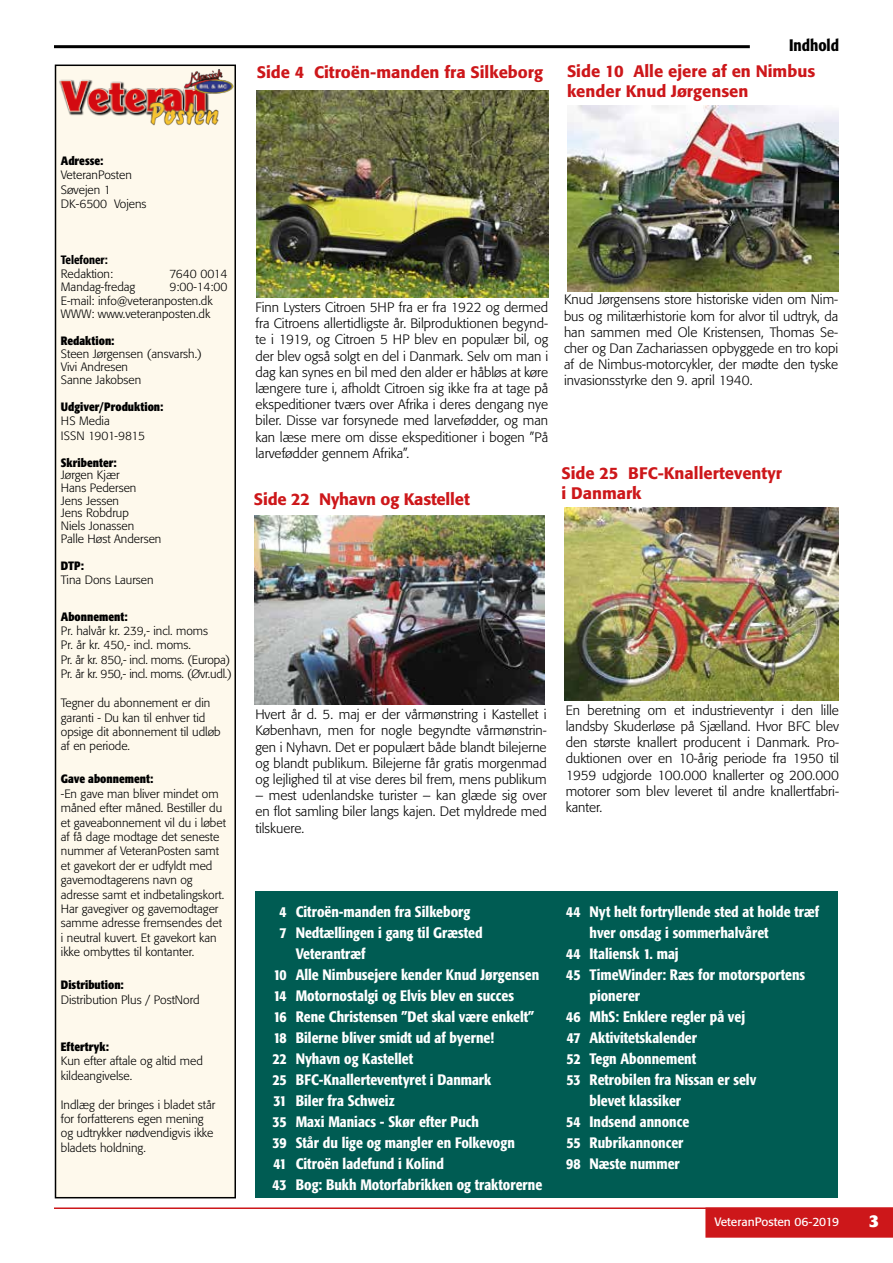
<style>
.page{position:relative;width:893px;height:1263px;background:#fff}
.page>*{position:absolute;margin:0;border:0;box-sizing:border-box;transform-origin:0 0}
.t1{font:18px "Clearface Gothic Extra Bold DTC";color:#fff}
.t2{font:500 16.5px/19.8px "Formata";color:#cd171a}
.t3{font:500 condensed 16.5px "Formata";color:#000}
.t4{font:500 condensed 15px "Formata";color:#fff}
.t5{font:300 13.5px/16.2px "Formata";color:#000;text-align:justify}
.t6{font:300 12px/14.4px "Formata";color:#000}
.t7{font:300 12px/14.4px "Formata";letter-spacing:-.02em;color:#000}
.t8{font:700 condensed 12px "Formata";color:#000}
.t9{font:12px "Formata";color:#fff}
.t10{font:500 condensed 12px "Formata";color:#000}
</style>
<div class="page">
<div style="left:705px;top:1209px;width:188px;height:29px;background:#cd171a"></div>
<hr style="left:54px;top:1207px;width:839px;height:2px;background:#cd171a">
<hr style="left:54px;top:45px;width:696px;height:3px;background:#000">
<div style="left:56px;top:65px;width:179px;height:1133px;background:#fef9ec"></div>
<div style="left:55px;top:65px;width:181px;height:1133px;border:2px solid #000"></div>
<img style="left:57px;top:70px;width:177px;height:56px">
<div style="left:255px;top:891px;width:583px;height:307px;background:#005c53"></div>
<img style="left:257px;top:90px;width:291px;height:208px">
<img style="left:567px;top:106px;width:271px;height:185px">
<img style="left:254px;top:516px;width:290px;height:189px">
<img style="left:564px;top:508px;width:275px;height:192px">
<p class="t8" style="left:61px;top:153px;width:44px">Adresse:</p>
<p class="t6" style="left:61px;top:168px;width:87px">VeteranPosten<br>Søvejen 1<br>DK-6500 Vojens</p>
<p class="t10" style="left:61px;top:253px;width:49px">Telefoner:</p>
<p class="t6" style="left:61px;top:267px;width:54px">Redaktion:</p>
<p class="t7" style="left:169px;top:267px;width:59px">7640 0014</p>
<p class="t6" style="left:61px;top:280px;width:76px">Mandag-fredag</p>
<p class="t6" style="left:61px;top:281px;width:168px;line-height:13.5px;text-indent:109px">9:00-14:00<br>E-mail: info@veteranposten.dk<br>WWW: www.veteranposten.dk</p>
<p class="t8" style="left:61px;top:334px;width:55px">Redaktion:</p>
<p class="t6" style="left:61px;top:348px;width:143px;line-height:12.8px">Steen Jørgensen (ansvarsh.)<br>Vivi Andresen<br>Sanne Jakobsen</p>
<p class="t8" style="left:61px;top:399px;width:104px">Udgiver/Produktion:</p>
<p class="t6" style="left:61px;top:414px;width:86px">HS Media<br>ISSN 1901-9815</p>
<p class="t8" style="left:61px;top:455px;width:58px">Skribenter:</p>
<p class="t6" style="left:61px;top:469px;width:102px;line-height:12.8px">Jørgen Kjær<br>Hans Pedersen<br>Jens Jessen<br>Jens Robdrup<br>Niels Jonassen<br>Palle Høst Andersen</p>
<p class="t8" style="left:61px;top:558px;width:25px">DTP:</p>
<p class="t6" style="left:61px;top:573px;width:94px">Tina Dons Laursen</p>
<p class="t8" style="left:61px;top:609px;width:68px">Abonnement:</p>
<p class="t7" style="left:61px;top:624px;width:173px">Pr. halvår kr. 239,- incl. moms<br>Pr. år kr. 450,- incl. moms.<br>Pr. år kr. 850,- incl. moms. (Europa)<br>Pr. år kr. 950,- incl. moms. (Øvr.udl.)</p>
<p class="t6" style="left:61px;top:696px;width:161px">Tegner du abonnement er din garanti - Du kan til enhver tid opsige dit abonnement til udløb af en periode.</p>
<p class="t8" style="left:61px;top:772px;width:94px">Gave abonnement:</p>
<p class="t6" style="left:61px;top:786px;width:167px">-En gave man bliver mindet om måned efter måned. Bestiller du et gaveabonnement vil du i løbet af få dage modtage det seneste nummer af VeteranPosten samt et gavekort der er udfyldt med gavemodtagerens navn og adresse samt et indbetalingskort.<br>Har gavegiver og gavemodtager samme adresse fremsendes det i neutral kuvert. Et gavekort kan ikke ombyttes til kontanter.</p>
<p class="t8" style="left:61px;top:977px;width:65px">Distribution:</p>
<p class="t6" style="left:61px;top:992px;width:140px">Distribution Plus / PostNord</p>
<p class="t8" style="left:61px;top:1039px;width:50px">Eftertryk:</p>
<p class="t6" style="left:61px;top:1054px;width:144px">Kun efter aftale og altid med kildeangivelse.</p>
<p class="t6" style="left:61px;top:1097px;width:156px">Indlæg der bringes i bladet står for forfatterens egen mening og udtrykker nødvendigvis ikke bladets holdning.</p>
<p class="t2" style="left:257px;top:62px;width:288px">Side 4 Citroën-manden fra Silkeborg</p>
<p class="t3" style="left:789px;top:35px;width:51px">Indhold</p>
<p class="t2" style="left:567px;top:61px;width:250px">Side 10 Alle ejere af en Nimbus kender Knud Jørgensen</p>
<p class="t5" style="left:255px;top:299px;width:294px">Finn Lysters Citroen 5HP fra er fra 1922 og dermed fra Citroens allertidligste år. Bilproduktionen begynd&shy;te i 1919, og Citroen 5 HP blev en populær bil, og der blev også solgt en del i Danmark. Selv om man i dag kan synes en bil med den alder er håbløs at køre længere ture i, afholdt Citroen sig ikke fra at tage på ekspeditioner tværs over Afrika i deres dengang nye biler. Disse var forsynede med larvefødder, og man kan læse mere om disse ekspeditioner i bogen ”På larvefødder gennem Afrika”.</p>
<p class="t2" style="left:254px;top:490px;width:217px">Side 22 Nyhavn og Kastellet</p>
<p class="t5" style="left:564px;top:292px;width:276px">Knud Jørgensens store historiske viden om Nim&shy;bus og militærhistorie kom for alvor til udtryk, da han sammen med Ole Kristensen, Thomas Se&shy;cher og Dan Zachariassen opbyggede en tro kopi af de Nimbus-motorcykler, der mødte den tyske invasionsstyrke den 9. april 1940.</p>
<p class="t2" style="left:561px;top:463px;width:222px">Side 25 BFC-Knallerteventyr i Danmark</p>
<p class="t5" style="left:255px;top:706px;width:293px">Hvert år d. 5. maj er der vårmønstring i Kastellet i København, men for nogle begyndte vårmønstrin&shy;gen i Nyhavn. Det er populært både blandt bilejerne og blandt publikum. Bilejerne får gratis morgenmad og lejlighed til at vise deres bil frem, mens publikum</p>
<p class="t5" style="left:255px;top:787px;width:293px">– mest udenlandske turister – kan glæde sig over en flot samling biler langs kajen. Det myldrede med tilskuere.</p>
<p class="t5" style="left:566px;top:702px;width:275px">En beretning om et industrieventyr i den lille landsby Skuderløse på Sjælland. Hvor BFC blev den største knallert producent i Danmark. Pro&shy;duktionen over en 10-årig periode fra 1950 til 1959 udgjorde 100.000 knallerter og 200.000 motorer som blev leveret til andre knallertfabri&shy;kanter.</p>
<p class="t4" style="left:280px;top:902px;width:192px">4 Citroën-manden fra Silkeborg</p>
<p class="t4" style="left:280px;top:923px;width:205px">7 Nedtællingen i gang til Græsted</p>
<p class="t4" style="left:296px;top:944px;width:71px">Veterantræf</p>
<p class="t4" style="left:273px;top:965px;width:267px">10 Alle Nimbusejere kender Knud Jørgensen</p>
<p class="t4" style="left:273px;top:986px;width:242px">14 Motornostalgi og Elvis blev en succes</p>
<p class="t4" style="left:273px;top:1007px;width:263px">16 Rene Christensen ”Det skal være enkelt”</p>
<p class="t4" style="left:273px;top:1028px;width:222px">18 Bilerne bliver smidt ud af byerne!</p>
<p class="t4" style="left:272px;top:1049px;width:142px">22 Nyhavn og Kastellet</p>
<p class="t4" style="left:272px;top:1070px;width:220px">25 BFC-Knallerteventyret i Danmark</p>
<p class="t4" style="left:274px;top:1091px;width:123px">31 Biler fra Schweiz</p>
<p class="t4" style="left:272px;top:1112px;width:208px">35 Maxi Maniacs - Skør efter Puch</p>
<p class="t4" style="left:272px;top:1133px;width:244px">39 Står du lige og mangler en Folkevogn</p>
<p class="t4" style="left:273px;top:1154px;width:172px">41 Citroën ladefund i Kolind</p>
<p class="t4" style="left:272px;top:1175px;width:271px">43 Bog: Bukh Motorfabrikken og traktorerne</p>
<p class="t4" style="left:566px;top:902px;width:254px">44 Nyt helt fortryllende sted at holde træf</p>
<p class="t4" style="left:590px;top:923px;width:181px">hver onsdag i sommerhalvåret</p>
<p class="t4" style="left:566px;top:944px;width:114px">44 Italiensk 1. maj</p>
<p class="t4" style="left:566px;top:965px;width:240px">45 TimeWinder: Ræs for motorsportens</p>
<p class="t4" style="left:590px;top:986px;width:52px">pionerer</p>
<p class="t4" style="left:566px;top:1007px;width:180px">46 MhS: Enklere regler på vej</p>
<p class="t4" style="left:567px;top:1028px;width:132px">47 Aktivitetskalender</p>
<p class="t4" style="left:566px;top:1049px;width:131px">52 Tegn Abonnement</p>
<p class="t4" style="left:566px;top:1070px;width:191px">53 Retrobilen fra Nissan er selv</p>
<p class="t4" style="left:590px;top:1091px;width:93px">blevet klassiker</p>
<p class="t4" style="left:566px;top:1112px;width:125px">54 Indsend annonce</p>
<p class="t4" style="left:566px;top:1133px;width:119px">55 Rubrikannoncer</p>
<p class="t4" style="left:566px;top:1154px;width:115px">98 Næste nummer</p>
<p class="t9" style="left:714px;top:1214px;width:126px">VeteranPosten 06-2019</p>
<h1 class="t1" style="left:869px;top:1211px;width:12px">3</h1>
</div>
